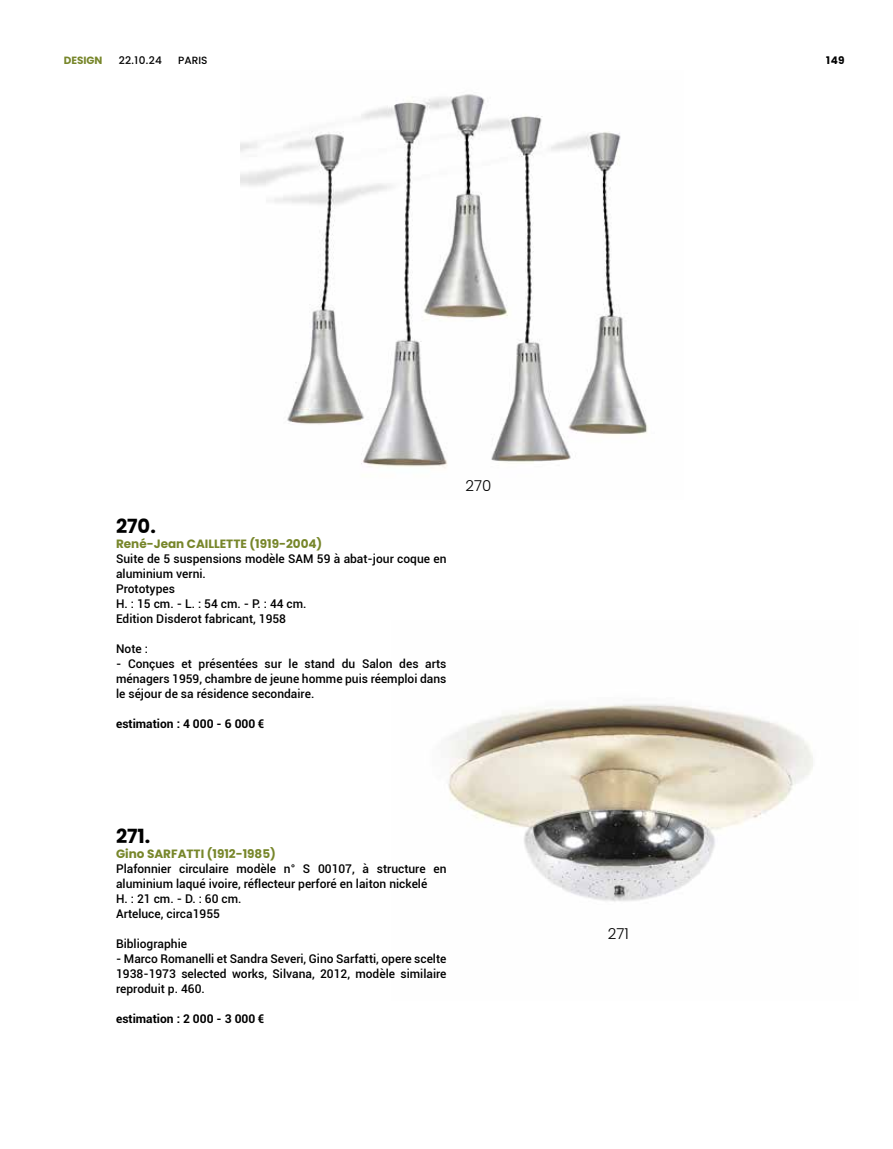
<style>
.page{position:relative;width:893px;height:1149px;background:#fff}
.page>*{position:absolute;margin:0;border:0;box-sizing:border-box;transform-origin:0 0}
.t1{font:700 19.5px "Poppins";color:#000}
.t2{font:300 15px "Poppins";color:#000}
.t3{font:500 12px/15px "Roboto";color:#000}
.t4{font:700 12px "Poppins";color:#77862a}
.t5{font:700 12px "Roboto";color:#000}
.t6{font:500 10.5px "Poppins";color:#000}
.t7{font:700 10.5px "Poppins";color:#77862a}
.t8{font:700 10.5px "Poppins";color:#000}
</style>
<div class="page">
<img style="left:241px;top:94px;width:407px;height:374px">
<img style="left:448px;top:704px;width:365px;height:198px">
<p class="t7" style="left:64px;top:54px;width:40px">DESIGN</p>
<p class="t6" style="left:119px;top:54px;width:45px">22.10.24</p>
<p class="t6" style="left:178px;top:54px;width:31px">PARIS</p>
<p class="t8" style="left:826px;top:54px;width:20px">149</p>
<h1 class="t1" style="left:116px;top:515px;width:41px">270.</h1>
<p class="t4" style="left:116px;top:537px;width:208px">René-Jean CAILLETTE (1919-2004)</p>
<p class="t3" style="left:116px;top:551px;width:332px">Suite de 5 suspensions modèle SAM 59 à abat-jour coque en aluminium verni.<br>Prototypes<br>H. : 15 cm. - L. : 54 cm. - P. : 44 cm.<br>Edition Disderot fabricant, 1958</p>
<p class="t3" style="left:116px;top:641px;width:33px">Note :</p>
<p class="t3" style="left:116px;top:656px;width:332px;text-align:justify">- Conçues et présentées sur le stand du Salon des arts ménagers 1959, chambre de jeune homme puis réemploi dans le séjour de sa résidence secondaire.</p>
<p class="t5" style="left:116px;top:715px;width:150px">estimation : 4 000 - 6 000 €</p>
<p class="t2" style="left:466px;top:477px;width:27px">270</p>
<h1 class="t1" style="left:116px;top:824px;width:36px">271.</h1>
<p class="t4" style="left:116px;top:846px;width:161px">Gino SARFATTI (1912-1985)</p>
<p class="t3" style="left:116px;top:860px;width:332px">Plafonnier circulaire modèle n° S 00107, à structure en aluminium laqué ivoire, réflecteur perforé en laiton nickelé<br>H. : 21 cm. - D. : 60 cm.<br>Arteluce, circa1955</p>
<p class="t3" style="left:116px;top:935px;width:73px">Bibliographie</p>
<p class="t3" style="left:116px;top:950px;width:332px;text-align:justify">- Marco Romanelli et Sandra Severi, Gino Sarfatti, opere scelte 1938-1973 selected works, Silvana, 2012, modèle similaire reproduit p. 460.</p>
<p class="t5" style="left:116px;top:1010px;width:150px">estimation : 2 000 - 3 000 €</p>
<p class="t2" style="left:608px;top:925px;width:22px">271</p>
</div>
